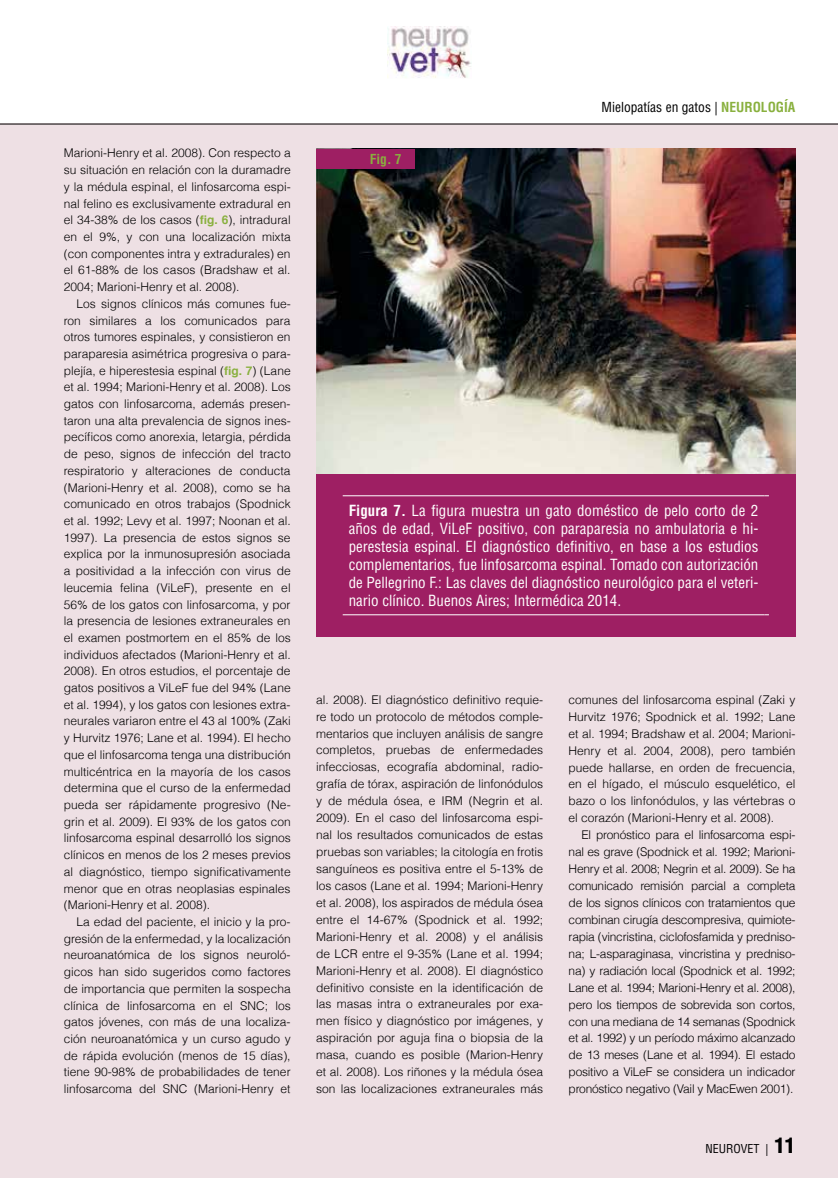
<style>
.page{position:relative;width:838px;height:1178px;background:#fff}
.page>*{position:absolute;margin:0;border:0;box-sizing:border-box;transform-origin:0 0}
.t1{font:condensed 15px/18px "Helvetica";color:#fff;text-align:justify}
.t2{font:condensed 13.5px "Helvetica";color:#000}
.t3{font:700 condensed 13.5px "Helvetica";color:#89b03e}
.t4{font:300 12px/16.6px "Helvetica";color:#000;text-align:justify}
.t5{font:condensed 12px "Helvetica";color:#000}
.s1{font-weight:700;color:#89b03e}
.s2{font-weight:700}
.s3{font-weight:900;font-size:21px}
</style>
<div class="page">
<div style="left:0;top:124px;width:838px;height:1054px;background:#eee0e4"></div>
<hr style="left:0;top:124px;width:838px;height:1px;background:#000">
<img style="left:388px;top:26px;width:83px;height:52px">
<img style="left:316px;top:149px;width:479px;height:325px">
<div style="left:316px;top:149px;width:98px;height:19px;background:#9e1f63"></div>
<div style="left:316px;top:474px;width:479px;height:162px;background:#9e1f63"></div>
<hr style="left:343px;top:495px;width:421px;height:1px;background:#fff">
<hr style="left:343px;top:614px;width:421px;height:1px;background:#fff">
<p class="t4" style="left:64px;top:144px;width:228px">Marioni-Henry et al. 2008). Con respecto a su situación en relación con la duramadre y la médula espinal, el linfosarcoma espi&shy;nal felino es exclusivamente extradural en el 34-38% de los casos (<span class="s1">fig. 6</span>), intradural en el 9%, y con una localización mixta (con componentes intra y extradurales) en el 61-88% de los casos (Bradshaw et al.<br>2004; Marioni-Henry et al. 2008).</p>
<p class="t4" style="left:64px;top:295px;width:228px;text-indent:13px">Los signos clínicos más comunes fue&shy;ron similares a los comunicados para otros tumores espinales, y consistieron en paraparesia asimétrica progresiva o para&shy;plejía, e hiperestesia espinal (<span class="s1">fig. 7</span>) (Lane et al. 1994; Marioni-Henry et al. 2008). Los gatos con linfosarcoma, además presen&shy;taron una alta prevalencia de signos ines&shy;pecíficos como anorexia, letargia, pérdida de peso, signos de infección del tracto respiratorio y alteraciones de conducta (Marioni-Henry et al. 2008), como se ha comunicado en otros trabajos (Spodnick et al. 1992; Levy et al. 1997; Noonan et al.<br>1997). La presencia de estos signos se explica por la inmunosupresión asociada a positividad a la infección con virus de leucemia felina (ViLeF), presente en el 56% de los gatos con linfosarcoma, y por la presencia de lesiones extraneurales en el examen postmortem en el 85% de los individuos afectados (Marioni-Henry et al.<br>2008). En otros estudios, el porcentaje de gatos positivos a ViLeF fue del 94% (Lane et al. 1994), y los gatos con lesiones extra&shy;neurales variaron entre el 43 al 100% (Zaki y Hurvitz 1976; Lane et al. 1994). El hecho que el linfosarcoma tenga una distribución multicéntrica en la mayoría de los casos determina que el curso de la enfermedad pueda ser rápidamente progresivo (Ne&shy;grin et al. 2009). El 93% de los gatos con linfosarcoma espinal desarrolló los signos clínicos en menos de los 2 meses previos al diagnóstico, tiempo significativamente menor que en otras neoplasias espinales (Marioni-Henry et al. 2008).</p>
<p class="t4" style="left:64px;top:913px;width:228px;text-indent:13px">La edad del paciente, el inicio y la pro&shy;gresión de la enfermedad, y la localización neuroanatómica de los signos neuroló&shy;gicos han sido sugeridos como factores de importancia que permiten la sospecha clínica de linfosarcoma en el SNC; los gatos jóvenes, con más de una localiza&shy;ción neuroanatómica y un curso agudo y de rápida evolución (menos de 15 días), tiene 90-98% de probabilidades de tener linfosarcoma del SNC (Marioni-Henry et</p>
<p class="t3" style="left:370px;top:151px;width:33px">Fig. 7</p>
<p class="t2" style="left:601px;top:99px;width:195px">Mielopatías en gatos | <span class="s1">NEUROLOGÍA</span></p>
<p class="t1" style="left:349px;top:502px;width:411px"><span class="s2">Figura 7.</span> La figura muestra un gato doméstico de pelo corto de 2 años de edad, ViLeF positivo, con paraparesia no ambulatoria e hi&shy;perestesia espinal. El diagnóstico definitivo, en base a los estudios complementarios, fue linfosarcoma espinal. Tomado con autorización de Pellegrino F.: Las claves del diagnóstico neurológico para el veteri&shy;nario clínico. Buenos Aires; Intermédica 2014.</p>
<p class="t4" style="left:316px;top:690px;width:228px">al. 2008). El diagnóstico definitivo requie&shy;re todo un protocolo de métodos comple&shy;mentarios que incluyen análisis de sangre completos, pruebas de enfermedades infecciosas, ecografía abdominal, radio&shy;grafía de tórax, aspiración de linfonódulos y de médula ósea, e IRM (Negrin et al.<br>2009). En el caso del linfosarcoma espi&shy;nal los resultados comunicados de estas pruebas son variables; la citología en frotis sanguíneos es positiva entre el 5-13% de los casos (Lane et al. 1994; Marioni-Henry et al. 2008), los aspirados de médula ósea entre el 14-67% (Spodnick et al. 1992; Marioni-Henry et al. 2008) y el análisis de LCR entre el 9-35% (Lane et al. 1994; Marioni-Henry et al. 2008). El diagnóstico definitivo consiste en la identificación de las masas intra o extraneurales por exa&shy;men físico y diagnóstico por imágenes, y aspiración por aguja fina o biopsia de la masa, cuando es posible (Marion-Henry et al. 2008). Los riñones y la médula ósea son las localizaciones extraneurales más</p>
<p class="t4" style="left:568px;top:690px;width:228px">comunes del linfosarcoma espinal (Zaki y Hurvitz 1976; Spodnick et al. 1992; Lane et al. 1994; Bradshaw et al. 2004; Marioni-Henry et al. 2004, 2008), pero también puede hallarse, en orden de frecuencia, en el hígado, el músculo esquelético, el bazo o los linfonódulos, y las vértebras o el corazón (Marioni-Henry et al. 2008).</p>
<p class="t4" style="left:568px;top:826px;width:228px;text-indent:13px">El pronóstico para el linfosarcoma espi&shy;nal es grave (Spodnick et al. 1992; Marioni-Henry et al. 2008; Negrin et al. 2009). Se ha comunicado remisión parcial a completa de los signos clínicos con tratamientos que combinan cirugía descompresiva, quimiote&shy;rapia (vincristina, ciclofosfamida y predniso&shy;na; L-asparaginasa, vincristina y predniso&shy;na) y radiación local (Spodnick et al. 1992; Lane et al. 1994; Marioni-Henry et al. 2008), pero los tiempos de sobrevida son cortos, con una mediana de 14 semanas (Spodnick et al. 1992) y un período máximo alcanzado de 13 meses (Lane et al. 1994). El estado positivo a ViLeF se considera un indicador pronóstico negativo (Vail y MacEwen 2001).</p>
<p class="t5" style="left:705px;top:1141px;width:91px">NEUROVET | <span class="s3">11</span></p>
</div>
